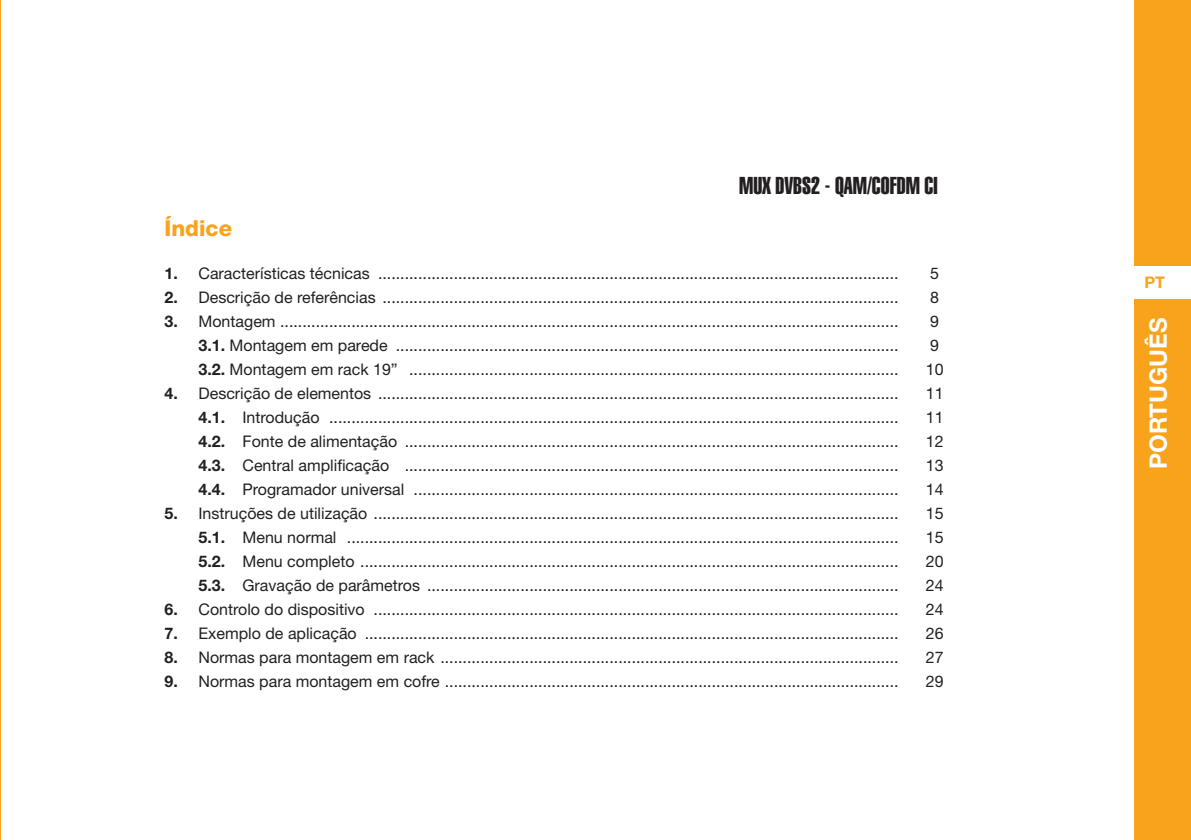
<style>
.page{position:relative;width:1191px;height:840px;background:#fff}
.page>*{position:absolute;margin:0;border:0;box-sizing:border-box;transform-origin:0 0}
.t1{font:24px "Helvetica Extra Compressed";color:#231f20}
.t2{font:700 24px "Helvetica Neue";color:#fff}
.t3{font:800 22px "Helvetica Neue LT Std";color:#f9a21c}
.t4{font:16px "Helvetica Neue";color:#231f20}
.t5{font:700 16px "Helvetica Neue";color:#f9a21c}
.s1{font-weight:700}
</style>
<div class="page">
<hr style="left:0;top:0;width:1px;height:839px;background:#f9a21c">
<div style="left:1134px;top:0;width:57px;height:839px;background:#f9a21c"></div>
<div style="left:1133px;top:266px;width:58px;height:32px;background:#fff"></div>
<h1 class="t1" style="left:739px;top:171px;width:201px">MUX DVBS2 - QAM/COFDM CI</h1>
<h2 class="t3" style="left:164px;top:215px;width:69px">Índice</h2>
<p class="t4" style="left:164px;top:263px;width:735px"><span class="s1">1.</span> Características técnicas .....................................................................................................................</p>
<p class="t4" style="left:930px;top:263px;width:10px">5</p>
<p class="t4" style="left:164px;top:287px;width:735px"><span class="s1">2.</span> Descrição de referências ....................................................................................................................</p>
<p class="t4" style="left:930px;top:287px;width:10px">8</p>
<p class="t4" style="left:164px;top:311px;width:735px"><span class="s1">3.</span> Montagem ...........................................................................................................................................</p>
<p class="t4" style="left:930px;top:311px;width:10px">9</p>
<p class="t4" style="left:198px;top:335px;width:701px"><span class="s1">3.1.</span> Montagem em parede .................................................................................................................</p>
<p class="t4" style="left:930px;top:335px;width:10px">9</p>
<p class="t4" style="left:198px;top:359px;width:701px"><span class="s1">3.2.</span> Montagem em rack 19” ..............................................................................................................</p>
<p class="t4" style="left:926px;top:359px;width:19px">10</p>
<p class="t4" style="left:164px;top:383px;width:735px"><span class="s1">4.</span> Descrição de elementos .....................................................................................................................</p>
<p class="t4" style="left:926px;top:383px;width:19px">11</p>
<p class="t4" style="left:198px;top:407px;width:701px"><span class="s1">4.1.</span> Introdução ................................................................................................................................</p>
<p class="t4" style="left:926px;top:407px;width:19px">11</p>
<p class="t4" style="left:198px;top:431px;width:701px"><span class="s1">4.2.</span> Fonte de alimentação ...............................................................................................................</p>
<p class="t4" style="left:926px;top:431px;width:19px">12</p>
<p class="t4" style="left:198px;top:455px;width:701px"><span class="s1">4.3.</span> Central amplificação ...............................................................................................................</p>
<p class="t4" style="left:926px;top:455px;width:19px">13</p>
<p class="t4" style="left:198px;top:479px;width:701px"><span class="s1">4.4.</span> Programador universal .............................................................................................................</p>
<p class="t4" style="left:926px;top:479px;width:19px">14</p>
<p class="t4" style="left:164px;top:503px;width:735px"><span class="s1">5.</span> Instruções de utilização ......................................................................................................................</p>
<p class="t4" style="left:926px;top:503px;width:19px">15</p>
<p class="t4" style="left:198px;top:527px;width:701px"><span class="s1">5.1.</span> Menu normal ............................................................................................................................</p>
<p class="t4" style="left:926px;top:527px;width:19px">15</p>
<p class="t4" style="left:198px;top:551px;width:701px"><span class="s1">5.2.</span> Menu completo .........................................................................................................................</p>
<p class="t4" style="left:926px;top:551px;width:19px">20</p>
<p class="t4" style="left:198px;top:575px;width:701px"><span class="s1">5.3.</span> Gravação de parâmetros ..........................................................................................................</p>
<p class="t4" style="left:926px;top:575px;width:19px">24</p>
<p class="t4" style="left:164px;top:599px;width:735px"><span class="s1">6.</span> Controlo do dispositivo ......................................................................................................................</p>
<p class="t4" style="left:926px;top:599px;width:19px">24</p>
<p class="t4" style="left:164px;top:623px;width:735px"><span class="s1">7.</span> Exemplo de aplicação ........................................................................................................................</p>
<p class="t4" style="left:926px;top:623px;width:19px">26</p>
<p class="t4" style="left:164px;top:647px;width:735px"><span class="s1">8.</span> Normas para montagem em rack .......................................................................................................</p>
<p class="t4" style="left:926px;top:647px;width:19px">27</p>
<p class="t4" style="left:164px;top:671px;width:735px"><span class="s1">9.</span> Normas para montagem em cofre ......................................................................................................</p>
<p class="t4" style="left:926px;top:671px;width:19px">29</p>
<p class="t5" style="left:1144px;top:272px;width:22px">PT</p>
<h1 class="t2" style="left:1143px;top:469px;width:153px;rotate:-90deg">PORTUGUÊS</h1>
</div>
